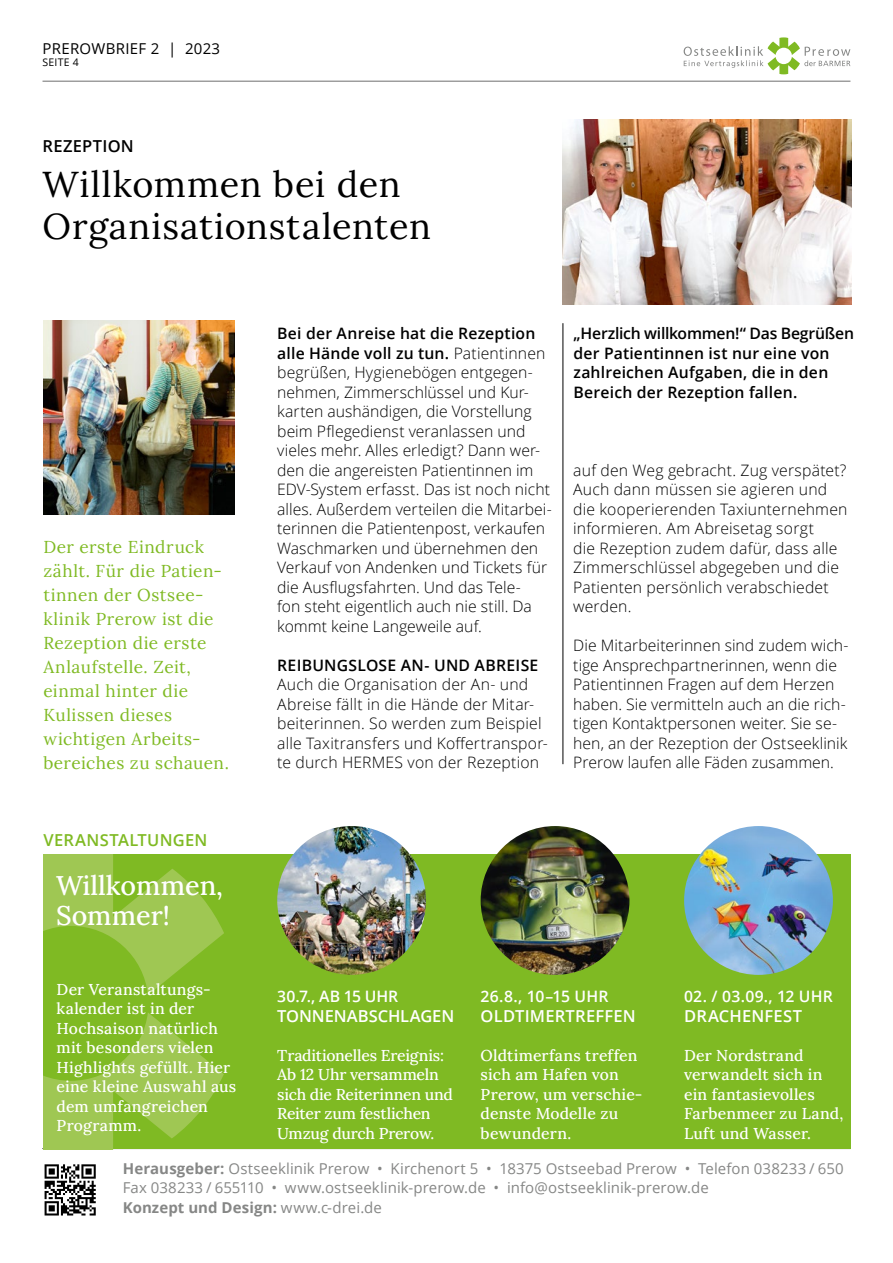
<style>
.page{position:relative;width:893px;height:1263px;background:#fff}
.page>*{position:absolute;margin:0;border:0;box-sizing:border-box;transform-origin:0 0}
.t1{font:36px/42px "Lora";letter-spacing:.02em;color:#000}
.t2{font:27px/30px "Lora";color:#fff}
.t3{font:17.25px/24px "Lora";letter-spacing:.03em;color:#7fba23}
.t4{font:600 16.5px "Open Sans";letter-spacing:.01em;color:#fff}
.t5{font:600 16.5px "Open Sans";letter-spacing:-.01em;color:#fff}
.t6{font:600 16.5px "Open Sans";letter-spacing:.015em;color:#7fba23}
.t7{font:600 16.5px "Open Sans";letter-spacing:.015em;color:#000}
.t8{font:300 15.75px/19.5px "Open Sans";letter-spacing:.005em;color:#000}
.t9{font:15.75px/19.5px "Lora";letter-spacing:.005em;color:#fff}
.t10{font:600 15.75px/19.5px "Open Sans";letter-spacing:.01em;color:#000}
.t11{font:15.75px/19.5px "Lora";letter-spacing:-.015em;color:#fff}
.t12{font:600 15.75px "Open Sans";letter-spacing:.01em;color:#fff}
.t13{font:15px/19.5px "Open Sans";letter-spacing:.005em;color:#868786}
.t14{font:15px "Open Sans";letter-spacing:.02em;color:#000}
.t15{font:10.5px "Open Sans";letter-spacing:.02em;color:#000}
.s1{font-weight:600}
.s2{font-weight:700}
</style>
<div class="page">
<svg style="left:44px;top:1164px;width:52px;height:52px"></svg>
<svg style="left:45px;top:1164px;width:51px;height:51px"></svg>
<hr style="left:43px;top:81px;width:807px;height:1px;background:#6e6e6e">
<svg style="left:684px;top:37px;width:166px;height:37px"></svg>
<img style="left:563px;top:119px;width:288px;height:185px">
<div style="left:43px;top:855px;width:808px;height:294px;background:#7fba23"></div>
<svg style="left:43px;top:1013px;width:181px;height:136px"></svg>
<svg style="left:43px;top:855px;width:181px;height:140px"></svg>
<img style="left:481px;top:826px;width:148px;height:149px;border-radius:74px">
<img style="left:277px;top:826px;width:149px;height:149px;border-radius:74px">
<img style="left:684px;top:826px;width:149px;height:149px;border-radius:74px">
<hr style="left:563px;top:323px;width:1px;height:441px;background:#000">
<img style="left:43px;top:320px;width:191px;height:194px">
<p class="t14" style="left:43px;top:38px;width:179px">PREROWBRIEF 2 | 2023</p>
<p class="t15" style="left:43px;top:55px;width:38px">SEITE 4</p>
<p class="t7" style="left:43px;top:134px;width:93px">REZEPTION</p>
<h1 class="t1" style="left:43px;top:161px;width:390px">Willkommen bei den<br>Organisationstalenten</h1>
<p class="t3" style="left:43px;top:534px;width:187px">Der erste Eindruck zählt. Für die Patien&shy;tinnen der Ostsee&shy;klinik Prerow ist die<br>Rezeption die erste<br>Anlaufstelle. Zeit, einmal hinter die<br>Kulissen dieses wichtigen Arbeits&shy;bereiches zu schauen.</p>
<p class="t6" style="left:43px;top:829px;width:165px">VERANSTALTUNGEN</p>
<h2 class="t2" style="left:56px;top:868px;width:169px">Willkommen,<br>Sommer!</h2>
<p class="t8" style="left:277px;top:323px;width:276px"><span class="s1">Bei der Anreise hat die Rezeption alle Hände voll zu tun.</span> Patientinnen begrüßen, Hygienebögen entgegen&shy;nehmen, Zimmerschlüssel und Kur&shy;karten aushändigen, die Vorstellung beim Pflegedienst veranlassen und vieles mehr. Alles erledigt? Dann wer&shy;den die angereisten Patientinnen im EDV-System erfasst. Das ist noch nicht alles. Außerdem verteilen die Mitarbei&shy;terinnen die Patientenpost, verkaufen Waschmarken und übernehmen den Verkauf von Andenken und Tickets für die Ausflugsfahrten. Und das Tele-<br>fon steht eigentlich auch nie still. Da kommt keine Langeweile auf.</p>
<p class="t10" style="left:277px;top:655px;width:263px">REIBUNGSLOSE AN- UND ABREISE</p>
<p class="t8" style="left:277px;top:674px;width:272px">Auch die Organisation der An- und Abreise fällt in die Hände der Mitar&shy;beiterinnen. So werden zum Beispiel alle Taxitransfers und Koffertranspor&shy;te durch HERMES von der Rezeption</p>
<p class="t10" style="left:573px;top:323px;width:282px">„Herzlich willkommen!“ Das Begrüßen der Patientinnen ist nur eine von zahlreichen Aufgaben, die in den Bereich der Rezeption fallen.</p>
<p class="t8" style="left:573px;top:460px;width:276px">auf den Weg gebracht. Zug verspätet?<br>Auch dann müssen sie agieren und die kooperierenden Taxiunternehmen informieren. Am Abreisetag sorgt<br>die Rezeption zudem dafür, dass alle<br>Zimmerschlüssel abgegeben und die<br>Patienten persönlich verabschiedet werden.</p>
<p class="t8" style="left:573px;top:635px;width:277px">Die Mitarbeiterinnen sind zudem wich&shy;tige Ansprechpartnerinnen, wenn die Patientinnen Fragen auf dem Herzen haben. Sie vermitteln auch an die rich&shy;tigen Kontaktpersonen weiter. Sie se&shy;hen, an der Rezeption der Ostseeklinik Prerow laufen alle Fäden zusammen.</p>
<p class="t9" style="left:57px;top:978px;width:181px">Der Veranstaltungs&shy;kalender ist in der<br>Hochsaison natürlich mit besonders vielen<br>Highlights gefüllt. Hier eine kleine Auswahl aus dem umfangreichen<br>Programm.</p>
<p class="t12" style="left:277px;top:986px;width:123px">30.7., AB 15 UHR</p>
<p class="t5" style="left:277px;top:1004px;width:179px">TONNENABSCHLAGEN</p>
<p class="t11" style="left:277px;top:1044px;width:177px">Traditionelles Ereignis:<br>Ab 12 Uhr versammeln sich die Reiterinnen und<br>Reiter zum festlichen<br>Umzug durch Prerow.</p>
<p class="t12" style="left:481px;top:986px;width:129px">26.8., 10–15 UHR</p>
<p class="t4" style="left:481px;top:1004px;width:157px">OLDTIMERTREFFEN</p>
<p class="t9" style="left:481px;top:1044px;width:163px">Oldtimerfans treffen sich am Hafen von<br>Prerow, um verschie&shy;denste Modelle zu bewundern.</p>
<p class="t12" style="left:684px;top:986px;width:150px">02. / 03.09., 12 UHR</p>
<p class="t4" style="left:684px;top:1004px;width:120px">DRACHENFEST</p>
<p class="t9" style="left:684px;top:1044px;width:161px">Der Nordstrand verwandelt sich in ein fantasievolles<br>Farbenmeer zu Land,<br>Luft und Wasser.</p>
<p class="t13" style="left:123px;top:1158px;width:722px"><span class="s2">Herausgeber:</span> Ostseeklinik Prerow • Kirchenort 5 • 18375 Ostseebad Prerow • Telefon 038233 / 650<br>Fax 038233 / 655110 • www.ostseeklinik-prerow.de • info@ostseeklinik-prerow.de<br><span class="s2">Konzept und Design:</span> www.c-drei.de</p>
</div>
